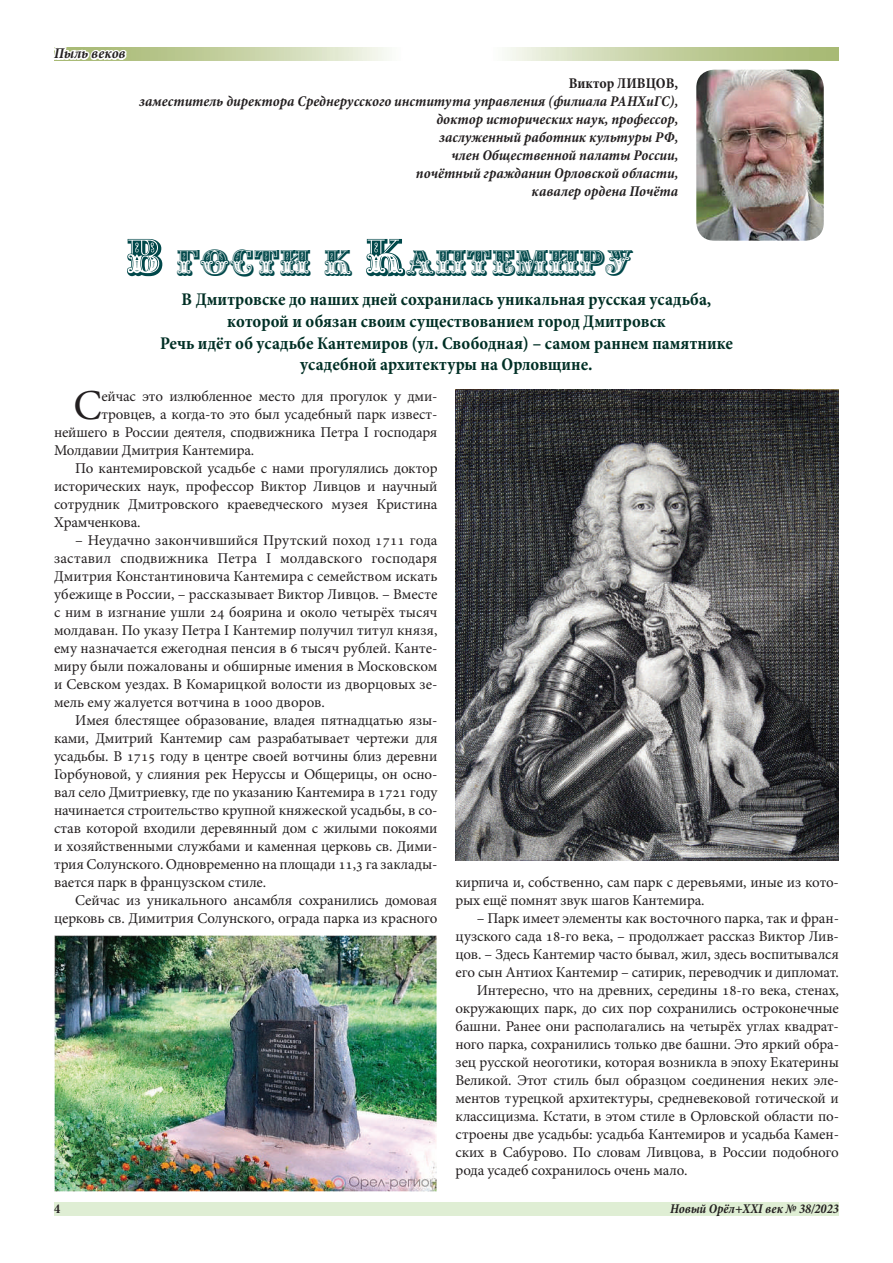
<style>
.page{position:relative;width:893px;height:1263px;background:#fff}
.page>*{position:absolute;margin:0;border:0;box-sizing:border-box;transform-origin:0 0}
.t1{font:42.75px "Minion Pro";color:#231f20}
.t2{font:37.8px "Monti Decor A";color:#00484a}
.t3{font:700 condensed 18px/21.6px "Minion Pro";color:#002f25;text-align:center}
.t4{font:15px/18px "Minion Pro";letter-spacing:-.01em;color:#231f20;text-align:justify}
.t5{font:italic 700 condensed 15px/18px "Minion Pro";color:#231f20;text-align:right}
.t6{font:700 condensed 15px "Minion Pro";color:#231f20}
.t7{font:italic 700 condensed 13.5px "Minion Pro";color:#231f20}
.t8{font:700 condensed 13.5px "Minion Pro";color:#231f20}
.s1{font-size:54px}
</style>
<div class="page">
<div style="left:54px;top:1202px;width:785px;height:13px;background:#dfeed4"></div>
<svg style="left:128px;top:47px;width:711px;height:14px"></svg>
<svg style="left:54px;top:47px;width:74px;height:14px"></svg>
<img style="left:696px;top:70px;width:128px;height:171px">
<img style="left:54px;top:935px;width:383px;height:256px">
<img style="left:456px;top:390px;width:383px;height:470px">
<p class="t5" style="left:54px;top:44px;width:73px">Пыль веков</p>
<p class="t6" style="left:569px;top:73px;width:111px">Виктор ЛИВЦОВ,</p>
<p class="t5" style="left:139px;top:92px;width:541px">заместитель директора Среднерусского института управления (филиала РАНХиГС), доктор исторических наук, профессор,<br>заслуженный работник культуры РФ,<br>член Общественной палаты России,<br>почётный гражданин Орловской области,<br>кавалер ордена Почёта</p>
<h2 class="t2" style="left:127px;top:241px;width:508px"><span class="s1">В</span> гости к <span class="s1">К</span>антемиру</h2>
<p class="t3" style="left:160px;top:289px;width:574px">В Дмитровске до наших дней сохранилась уникальная русская усадьба, которой и обязан своим существованием город Дмитровск<br>Речь идёт об усадьбе Кантемиров (ул. Свободная) – самом раннем памятнике усадебной архитектуры на Орловщине.</p>
<h1 class="t1" style="left:73px;top:376px;width:30px">С</h1>
<p class="t4" style="left:101px;top:387px;width:338px">ейчас это излюбленное место для прогулок у дми-</p>
<p class="t4" style="left:101px;top:405px;width:338px">тровцев, а когда-то это был усадебный парк извест-</p>
<p class="t4" style="left:54px;top:423px;width:385px">нейшего в России деятеля, сподвижника Петра I господаря</p>
<p class="t4" style="left:54px;top:441px;width:202px">Молдавии Дмитрия Кантемира.</p>
<p class="t4" style="left:75px;top:459px;width:364px">По кантемировской усадьбе с нами прогулялись доктор</p>
<p class="t4" style="left:54px;top:477px;width:385px">исторических наук, профессор Виктор Ливцов и научный</p>
<p class="t4" style="left:54px;top:495px;width:385px">сотрудник Дмитровского краеведческого музея Кристина</p>
<p class="t4" style="left:54px;top:513px;width:88px">Храмченкова.</p>
<p class="t4" style="left:54px;top:531px;width:385px;text-indent:21px">– Неудачно закончившийся Прутский поход 1711 года заставил сподвижника Петра I молдавского господаря Дмитрия Константиновича Кантемира с семейством искать убежище в России, – рассказывает Виктор Ливцов. – Вместе с ним в изгнание ушли 24 боярина и около четырёх тысяч молдаван. По указу Петра I Кантемир получил титул князя, ему назначается ежегодная пенсия в 6 тысяч рублей. Канте&shy;миру были пожалованы и обширные имения в Московском и Севском уездах. В Комарицкой волости из дворцовых зе&shy;мель ему жалуется вотчина в 1000 дворов.</p>
<p class="t4" style="left:54px;top:711px;width:385px;text-indent:21px">Имея блестящее образование, владея пятнадцатью язы&shy;ками, Дмитрий Кантемир сам разрабатывает чертежи для усадьбы. В 1715 году в центре своей вотчины близ деревни Горбуновой, у слияния рек Неруссы и Общерицы, он осно&shy;вал село Дмитриевку, где по указанию Кантемира в 1721 году начинается строительство крупной княжеской усадьбы, в со&shy;став которой входили деревянный дом с жилыми покоями и хозяйственными службами и каменная церковь св. Дими&shy;трия Солунского. Одновременно на площади 11,3 га заклады&shy;вается парк в французском стиле.</p>
<p class="t4" style="left:54px;top:891px;width:385px;text-align:right">Сейчас из уникального ансамбля сохранились домовая церковь св. Димитрия Солунского, ограда парка из красного</p>
<p class="t4" style="left:455px;top:873px;width:385px">кирпича и, собственно, сам парк с деревьями, иные из кото&shy;рых ещё помнят звук шагов Кантемира.</p>
<p class="t4" style="left:477px;top:909px;width:364px">– Парк имеет элементы как восточного парка, так и фран-</p>
<p class="t4" style="left:455px;top:927px;width:385px">цузского сада 18-го века, – продолжает рассказ Виктор Лив-</p>
<p class="t4" style="left:455px;top:945px;width:385px">цов. – Здесь Кантемир часто бывал, жил, здесь воспитывался</p>
<p class="t4" style="left:455px;top:963px;width:385px">его сын Антиох Кантемир – сатирик, переводчик и дипломат.</p>
<p class="t4" style="left:477px;top:981px;width:364px">Интересно, что на древних, середины 18-го века, стенах,</p>
<p class="t4" style="left:455px;top:999px;width:385px">окружающих парк, до сих пор сохранились остроконечные</p>
<p class="t4" style="left:455px;top:1017px;width:385px">башни. Ранее они располагались на четырёх углах квадрат-</p>
<p class="t4" style="left:455px;top:1035px;width:385px">ного парка, сохранились только две башни. Это яркий обра-</p>
<p class="t4" style="left:455px;top:1053px;width:385px">зец русской неоготики, которая возникла в эпоху Екатерины</p>
<p class="t4" style="left:455px;top:1071px;width:385px">Великой. Этот стиль был образцом соединения неких эле-</p>
<p class="t4" style="left:455px;top:1089px;width:385px">ментов турецкой архитектуры, средневековой готической и</p>
<p class="t4" style="left:455px;top:1107px;width:385px">классицизма. Кстати, в этом стиле в Орловской области по-</p>
<p class="t4" style="left:455px;top:1125px;width:385px">строены две усадьбы: усадьба Кантемиров и усадьба Камен-</p>
<p class="t4" style="left:455px;top:1143px;width:385px">ских в Сабурово. По словам Ливцова, в России подобного</p>
<p class="t4" style="left:455px;top:1161px;width:234px">рода усадеб сохранилось очень мало.</p>
<p class="t8" style="left:54px;top:1199px;width:8px">4</p>
<p class="t7" style="left:670px;top:1199px;width:170px">Новый Орёл+XXI век № 38/2023</p>
</div>
